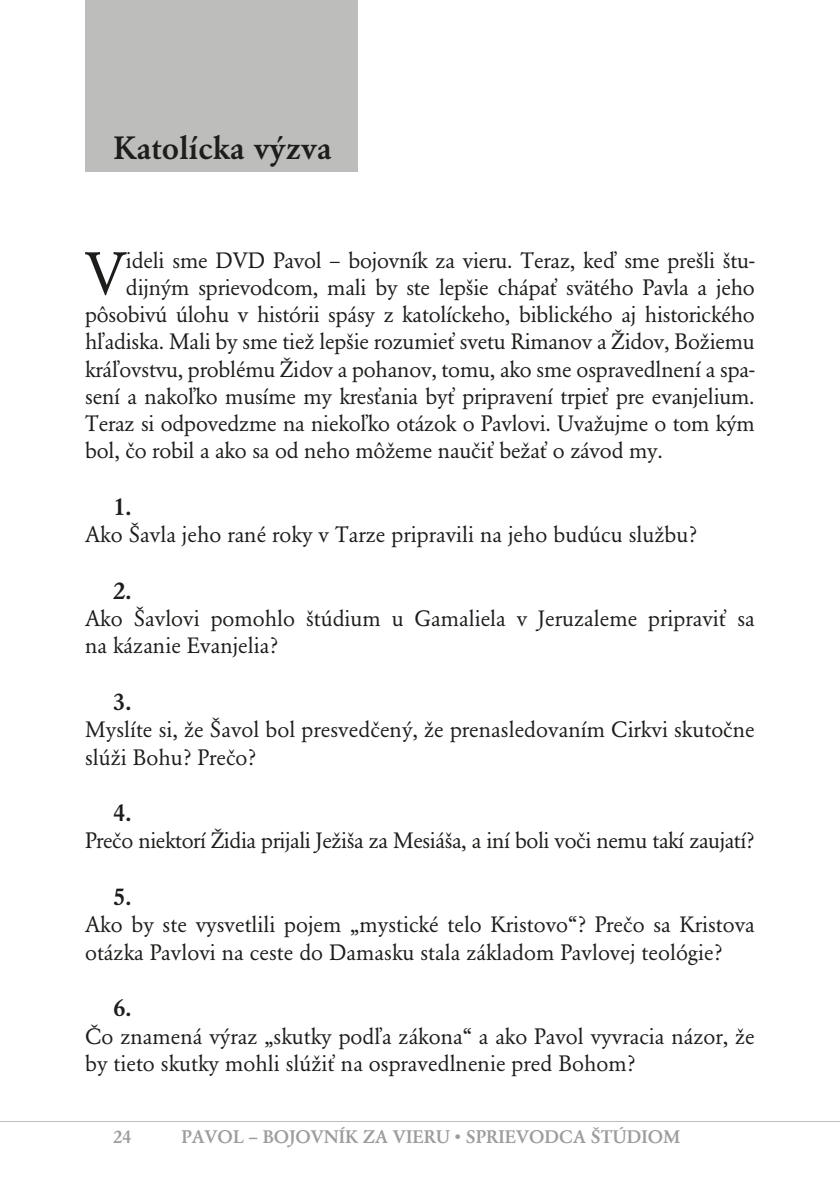
<style>
.page{position:relative;width:840px;height:1191px;background:#fff}
.page>*{position:absolute;margin:0;border:0;box-sizing:border-box;transform-origin:0 0}
.t1{font:60.4px "Garamond BECE";color:#1d1d1b}
.t2{font:500 32px "Garamond BECE";color:#1d1d1b}
.t3{font:500 24px "Garamond BECE";color:#1d1d1b}
.t4{font:22px/27.2px "Garamond BECE";letter-spacing:-.01em;color:#1d1d1b}
.t5{font:500 18px "Garamond BECE";color:#9d9d9d}
</style>
<div class="page">
<hr style="left:0;top:1121px;width:839px;height:1px;background:#bdbdbc">
<div style="left:85px;top:0;width:272px;height:171px;background:#bdbdbc"></div>
<h2 class="t2" style="left:113px;top:129px;width:219px">KATOLÍCKA VÝZVA</h2>
<h1 class="t1" style="left:85px;top:239px;width:43px">V</h1>
<p class="t4" style="left:126px;top:247px;width:630px">ideli sme DVD Pavol – bojovník za vieru. Teraz, keď sme prešli štu-</p>
<p class="t4" style="left:126px;top:274px;width:630px">dijným sprievodcom, mali by ste lepšie chápať svätého Pavla a jeho</p>
<p class="t4" style="left:85px;top:301px;width:670px">pôsobivú úlohu v histórii spásy z katolíckeho, biblického aj historického</p>
<p class="t4" style="left:85px;top:328px;width:670px">hľadiska. Mali by sme tiež lepšie rozumieť svetu Rimanov a Židov, Božiemu</p>
<p class="t4" style="left:85px;top:356px;width:670px">kráľovstvu, problému Židov a pohanov, tomu, ako sme ospravedlnení a spa-</p>
<p class="t4" style="left:85px;top:383px;width:670px">sení a nakoľko musíme my kresťania byť pripravení trpieť pre evanjelium.</p>
<p class="t4" style="left:85px;top:410px;width:670px">Teraz si odpovedzme na niekoľko otázok o Pavlovi. Uvažujme o tom kým</p>
<p class="t4" style="left:85px;top:437px;width:579px">bol, čo robil a ako sa od neho môžeme naučiť bežať o závod my.</p>
<p class="t3" style="left:113px;top:493px;width:19px">1.</p>
<p class="t4" style="left:85px;top:521px;width:613px">Ako Šavla jeho rané roky v Tarze pripravili na jeho budúcu službu?</p>
<p class="t3" style="left:113px;top:577px;width:19px">2.</p>
<p class="t4" style="left:85px;top:605px;width:670px">Ako Šavlovi pomohlo štúdium u Gamaliela v Jeruzaleme pripraviť sa na kázanie Evanjelia?</p>
<p class="t3" style="left:113px;top:688px;width:19px">3.</p>
<p class="t4" style="left:85px;top:716px;width:671px">Myslíte si, že Šavol bol presvedčený, že prenasledovaním Cirkvi skutočne slúži Bohu? Prečo?</p>
<p class="t3" style="left:113px;top:799px;width:19px">4.</p>
<p class="t4" style="left:85px;top:827px;width:670px">Prečo niektorí Židia prijali Ježiša za Mesiáša, a iní boli voči nemu takí zaujatí?</p>
<p class="t3" style="left:113px;top:883px;width:19px">5.</p>
<p class="t4" style="left:85px;top:911px;width:670px">Ako by ste vysvetlili pojem „mystické telo Kristovo“? Prečo sa Kristova otázka Pavlovi na ceste do Damasku stala základom Pavlovej teológie?</p>
<p class="t3" style="left:113px;top:994px;width:19px">6.</p>
<p class="t4" style="left:85px;top:1022px;width:670px">Čo znamená výraz „skutky podľa zákona“ a ako Pavol vyvracia názor, že by tieto skutky mohli slúžiť na ospravedlnenie pred Bohom?</p>
<p class="t5" style="left:113px;top:1126px;width:19px">24</p>
<p class="t5" style="left:181px;top:1126px;width:500px">PAVOL – BOJOVNÍK ZA VIERU • SPRIEVODCA ŠTÚDIOM</p>
</div>
